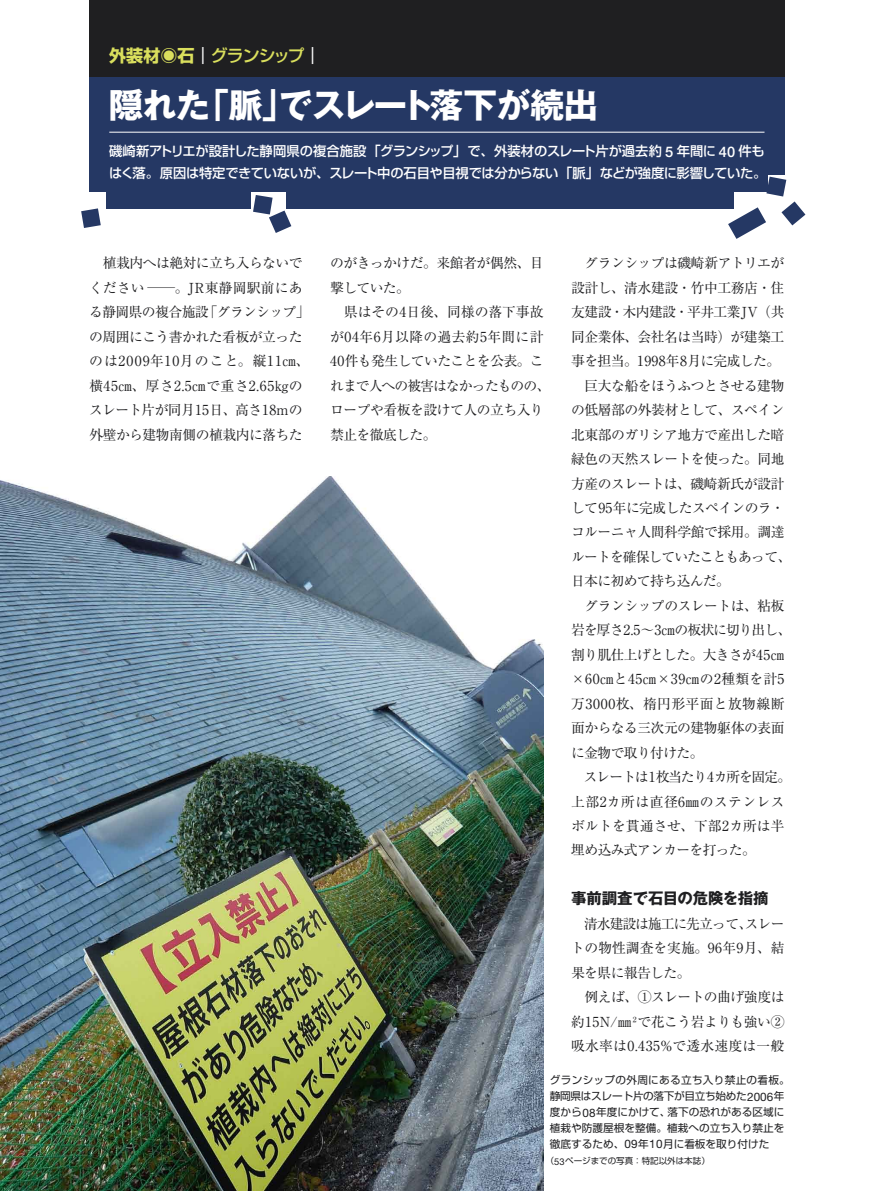
<style>
.page{position:relative;width:885px;height:1191px;background:#fff}
.page>*{position:absolute;margin:0;border:0;box-sizing:border-box;transform-origin:0 0}
.t1{font:700 34.05px "Gothic MB101 Pro";letter-spacing:-.03em;color:#fff}
.t2{font:500 16.95px "Shin Go Pro";letter-spacing:-.065em;color:#dadf5d}
.t3{font:700 15.45px "Gothic MB101 Pro";letter-spacing:-.005em;color:#1f1f21}
.t4{font:13.8px/24.5px "Ryumin Pro";letter-spacing:-.035em;color:#1f1f21}
.t5{font:500 13.35px/21.3px "Shin Go Pro";letter-spacing:-.015em;color:#fff}
.t6{font:10.65px/15.9px "Shin Go Pro";color:#1f1f21}
.t7{font:8.55px "Shin Go Pro";color:#1f1f21}
.s1{font-weight:700}
.s2{color:#fff}
.s3{font-family:"Helvetica Neue LT Std";font-size:14.55px}
.s4{font-family:"Helvetica Neue LT Std";font-size:11.7px}
.s5{font-family:"Helvetica Neue LT Std";font-size:9.3px}
</style>
<div class="page">
<img style="left:0;top:476px;width:543px;height:715px">
<div style="left:106px;top:191px;width:145px;height:17px;background:#253864"></div>
<div style="left:286px;top:191px;width:447px;height:17px;background:#253864"></div>
<div style="left:89px;top:174px;width:678px;height:17px;background:#253864"></div>
<div style="left:89px;top:0;width:695px;height:174px;background:#253864"></div>
<svg style="left:81px;top:208px;width:20px;height:20px"></svg>
<svg style="left:253px;top:195px;width:38px;height:38px"></svg>
<svg style="left:728px;top:177px;width:77px;height:62px"></svg>
<hr style="left:109px;top:132px;width:655px;height:1px;background:#fff">
<div style="left:89px;top:0;width:695px;height:77px;background:#1f1f21"></div>
<p class="t2" style="left:109px;top:41px;width:213px"><span class="s1">外装材◉石</span><span class="s2">｜</span>グランシップ<span class="s2">｜</span></p>
<h1 class="t1" style="left:109px;top:77px;width:490px">隠れた「脈」でスレート落下が続出</h1>
<p class="t5" style="left:109px;top:139px;width:658px">磯崎新アトリエが設計した静岡県の複合施設「グランシップ」で、外装材のスレート片が過去約 <span class="s3">5</span> 年間に <span class="s3">40</span> 件もはく落。原因は特定できていないが、スレート中の石目や目視では分からない「脈」などが強度に影響していた。</p>
<p class="t4" style="left:89px;top:250px;width:222px">　植栽内へは絶対に立ち入らないでください ─。JR東静岡駅前にある静岡県の複合施設「グランシップ」の周囲にこう書かれた看板が立ったのは2009年10月のこと。縦11㎝、横45㎝、厚さ2.5㎝で重さ2.65㎏のスレート片が同月15日、高さ18mの外壁から建物南側の植栽内に落ちた</p>
<p class="t4" style="left:330px;top:250px;width:222px">のがきっかけだ。来館者が偶然、目撃していた。<br>　県はその4日後、同様の落下事故が04年6月以降の過去約5年間に計<br>40件も発生していたことを公表。これまで人への被害はなかったものの、ロープや看板を設けて人の立ち入り禁止を徹底した。</p>
<p class="t4" style="left:571px;top:250px;width:222px">　グランシップは磯崎新アトリエが設計し、清水建設・竹中工務店・住友建設・木内建設・平井工業JV（共同企業体、会社名は当時）が建築工事を担当。1998年8月に完成した。　巨大な船をほうふつとさせる建物の低層部の外装材として、スペイン北東部のガリシア地方で産出した暗緑色の天然スレートを使った。同地方産のスレートは、磯崎新氏が設計して95年に完成したスペインのラ・コルーニャ人間科学館で採用。調達ルートを確保していたこともあって、日本に初めて持ち込んだ。<br>　グランシップのスレートは、粘板岩を厚さ2.5〜3㎝の板状に切り出し、割り肌仕上げとした。大きさが45㎝×60㎝と45㎝×39㎝の2種類を計5万3000枚、楕円形平面と放物線断面からなる三次元の建物躯体の表面に金物で取り付けた。<br>　スレートは1枚当たり4カ所を固定。上部2カ所は直径6㎜のステンレスボルトを貫通させ、下部2カ所は半埋め込み式アンカーを打った。</p>
<p class="t3" style="left:571px;top:885px;width:199px">事前調査で石目の危険を指摘</p>
<p class="t4" style="left:571px;top:910px;width:215px">　清水建設は施工に先立って、スレートの物性調査を実施。96年9月、結果を県に報告した。<br>　例えば、①スレートの曲げ強度は約15N/㎜²で花こう岩よりも強い②吸水率は0.435%で透水速度は一般</p>
<p class="t6" style="left:550px;top:1071px;width:241px">グランシップの外周にある立ち入り禁止の看板。静岡県はスレート片の落下が目立ち始めた<span class="s4">2006</span>年度から<span class="s4">08</span>年度にかけて、落下の恐れがある区域に植栽や防護屋根を整備。植栽への立ち入り禁止を徹底するため、<span class="s4">09</span>年<span class="s4">10</span>月に看板を取り付けた</p>
<p class="t7" style="left:545px;top:1154px;width:166px">（<span class="s5">53</span>ページまでの写真：特記以外は本誌）</p>
</div>
